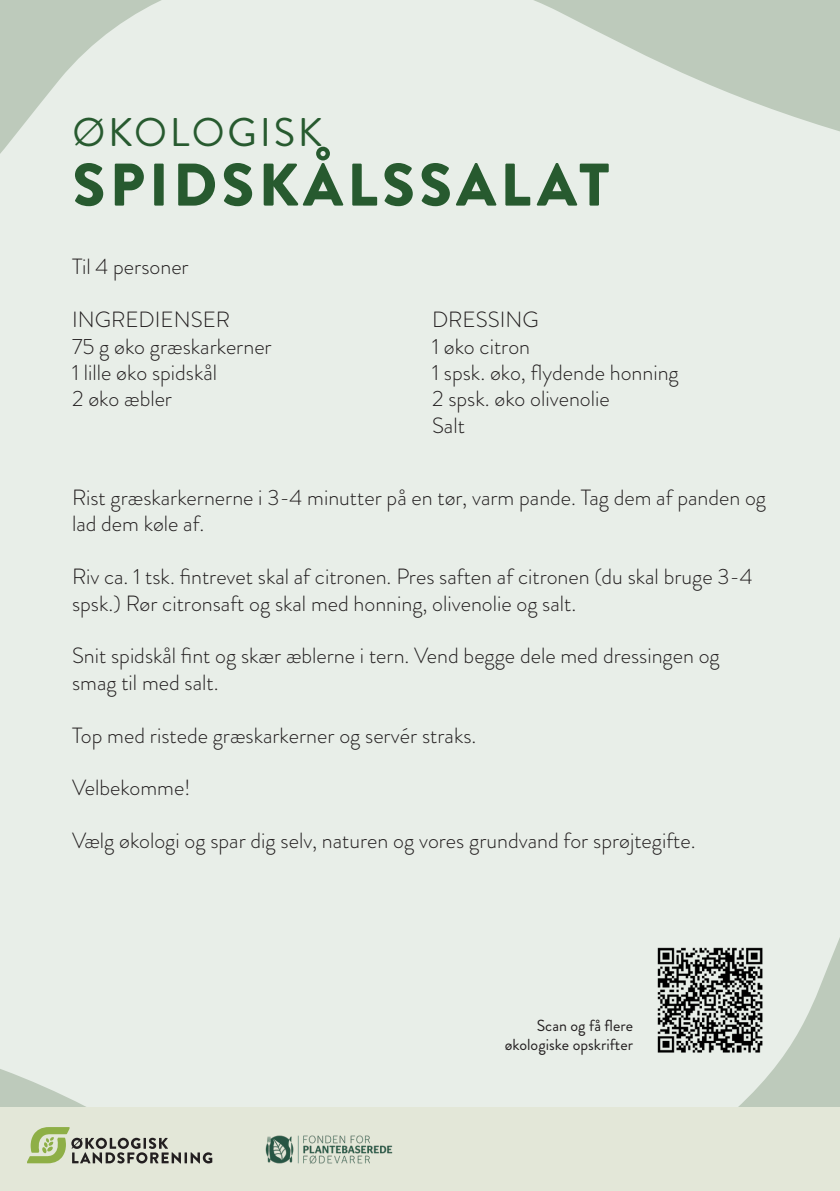
<style>
.page{position:relative;width:840px;height:1191px;background:#fff}
.page>*{position:absolute;margin:0;border:0;box-sizing:border-box;transform-origin:0 0}
.t1{font:900 60px "Brandon Grotesque";letter-spacing:.07em;color:#275a2f}
.t2{font:40px "Brandon Grotesque";letter-spacing:.07em;color:#275a2f}
.t3{font:300 22px/26.4px "Brandon Grotesque";color:#231f20}
.t4{font:16px/19.2px "Brandon Grotesque";color:#231f20;text-align:right}
</style>
<div class="page">
<div style="left:0;top:0;width:839px;height:1107px;background:#e8eee8"></div>
<img style="left:652px;top:943px;width:114px;height:114px">
<div style="left:0;top:1107px;width:839px;height:84px;background:#e3e7d8"></div>
<svg style="left:27px;top:1127px;width:185px;height:36px"></svg>
<img style="left:265px;top:1135px;width:128px;height:29px">
<p class="t2" style="left:72px;top:104px;width:252px">ØKOLOGISK</p>
<p class="t1" style="left:72px;top:142px;width:538px">SPIDSKÅLSSALAT</p>
<p class="t3" style="left:72px;top:254px;width:118px">Til 4 personer</p>
<p class="t3" style="left:72px;top:306px;width:159px">INGREDIENSER</p>
<p class="t3" style="left:72px;top:333px;width:201px">75 g øko græskarkerner</p>
<p class="t3" style="left:72px;top:359px;width:146px">1 lille øko spidskål</p>
<p class="t3" style="left:72px;top:386px;width:101px">2 øko æbler</p>
<p class="t3" style="left:432px;top:306px;width:108px">DRESSING</p>
<p class="t3" style="left:432px;top:333px;width:100px">1 øko citron</p>
<p class="t3" style="left:432px;top:359px;width:248px">1 spsk. øko, flydende honning</p>
<p class="t3" style="left:432px;top:386px;width:179px">2 spsk. øko olivenolie</p>
<p class="t3" style="left:432px;top:412px;width:34px">Salt</p>
<p class="t3" style="left:72px;top:484px;width:695px">Rist græskarkernerne i 3-4 minutter på en tør, varm pande. Tag dem af panden og lad dem køle af.</p>
<p class="t3" style="left:72px;top:563px;width:681px">Riv ca. 1 tsk. fintrevet skal af citronen. Pres saften af citronen (du skal bruge 3-4 spsk.) Rør citronsaft og skal med honning, olivenolie og salt.</p>
<p class="t3" style="left:72px;top:642px;width:648px">Snit spidskål fint og skær æblerne i tern. Vend begge dele med dressingen og smag til med salt.</p>
<p class="t3" style="left:72px;top:722px;width:405px">Top med ristede græskarkerner og servér straks.</p>
<p class="t3" style="left:72px;top:774px;width:120px">Velbekomme!</p>
<p class="t3" style="left:72px;top:827px;width:624px">Vælg økologi og spar dig selv, naturen og vores grundvand for sprøjtegifte.</p>
<p class="t4" style="left:504px;top:1016px;width:130px">Scan og få flere økologiske opskrifter</p>
</div>
